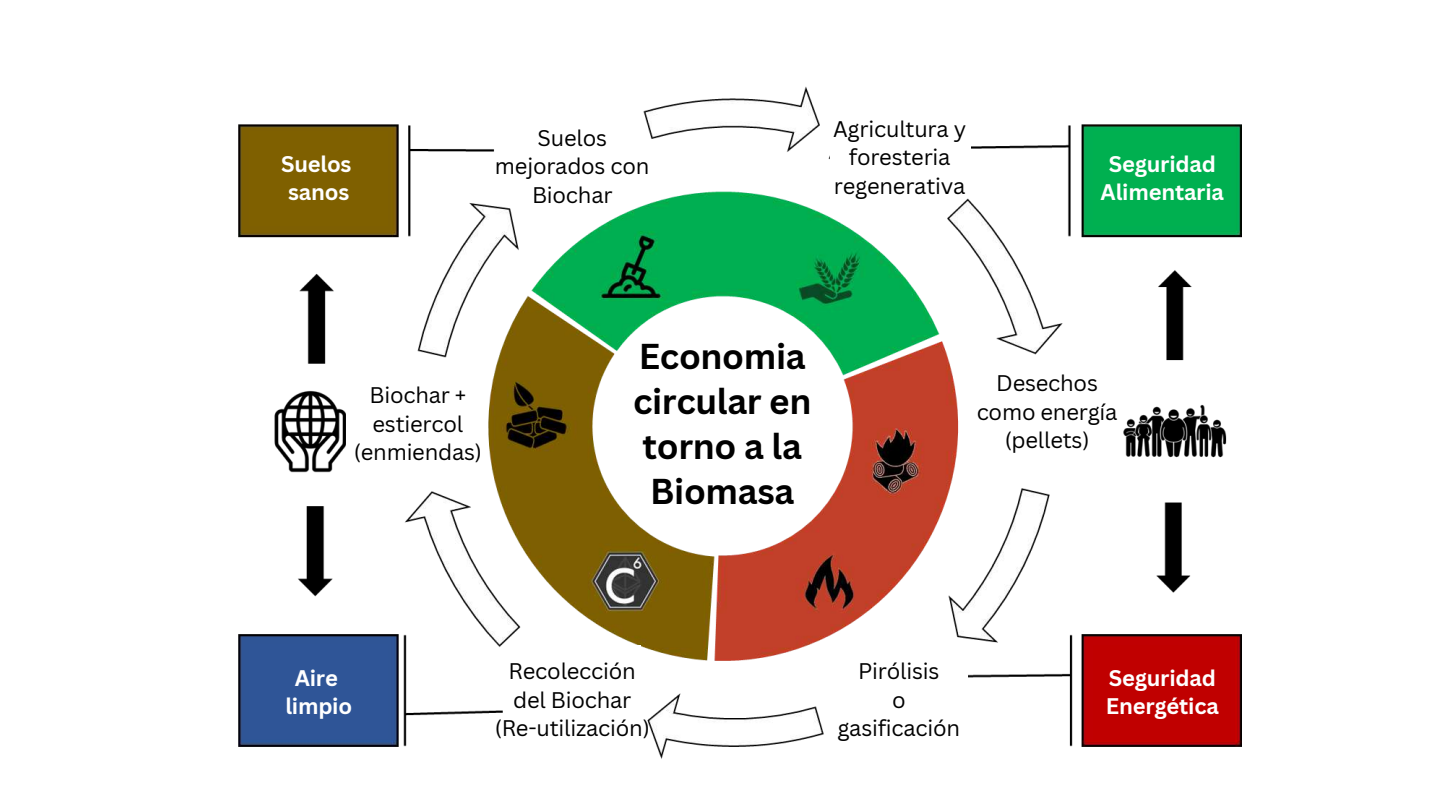
<style>
.page{position:relative;width:1440px;height:810px;background:#fff}
.page>*{position:absolute;margin:0;border:0;box-sizing:border-box;transform-origin:0 0}
.t1{font:700 35px/45px "Canva Sans";letter-spacing:-.01em;color:#000;text-align:center}
.t2{font:22px/28.5px "Canva Sans";letter-spacing:-.01em;color:#000;text-align:center}
.t3{font:700 22px/28.5px "Canva Sans";letter-spacing:-.01em;color:#fff;text-align:center}
</style>
<div class="page">
<img style="left:238px;top:86px;width:1004px;height:673px">
<div style="left:624px;top:346px;width:196px;height:153px;background:#fff"></div>
<div style="left:1093px;top:131px;width:138px;height:94px;background:#00b050"></div>
<div style="left:1093px;top:645px;width:138px;height:95px;background:#c00000"></div>
<div style="left:249px;top:645px;width:138px;height:94px;background:#2f5597"></div>
<div style="left:249px;top:131px;width:138px;height:94px;background:#7f6000"></div>
<div style="left:503px;top:111px;width:138px;height:94px;background:#fff"></div>
<div style="left:830px;top:102px;width:138px;height:95px;background:#fff"></div>
<div style="left:978px;top:370px;width:138px;height:95px;background:#fff"></div>
<div style="left:830px;top:645px;width:138px;height:108px;background:#fff"></div>
<div style="left:503px;top:645px;width:138px;height:108px;background:#fff"></div>
<div style="left:346px;top:369px;width:138px;height:108px;background:#fff"></div>
<p class="t3" style="left:281px;top:149px;width:72px">Suelos sanos</p>
<p class="t2" style="left:495px;top:123px;width:156px">Suelos mejorados con<br>Biochar</p>
<p class="t2" style="left:833px;top:114px;width:135px">Agricultura y foresteria regenerativa</p>
<p class="t3" style="left:1101px;top:149px;width:125px">Seguridad<br>Alimentaria</p>
<p class="t2" style="left:354px;top:380px;width:130px">Biochar + estiercol (enmiendas)</p>
<h1 class="t1" style="left:633px;top:332px;width:180px">Economia circular en torno a la<br>Biomasa</h1>
<p class="t2" style="left:977px;top:369px;width:142px">Desechos como energía (pellets)</p>
<p class="t3" style="left:285px;top:663px;width:68px">Aire limpio</p>
<p class="t2" style="left:495px;top:656px;width:157px">Recolección del Biochar (Re-utilización)</p>
<p class="t2" style="left:837px;top:656px;width:124px">Pirólisis<br>o gasificación</p>
<p class="t3" style="left:1106px;top:663px;width:115px;text-align:left">Seguridad<br>Energética</p>
</div>
